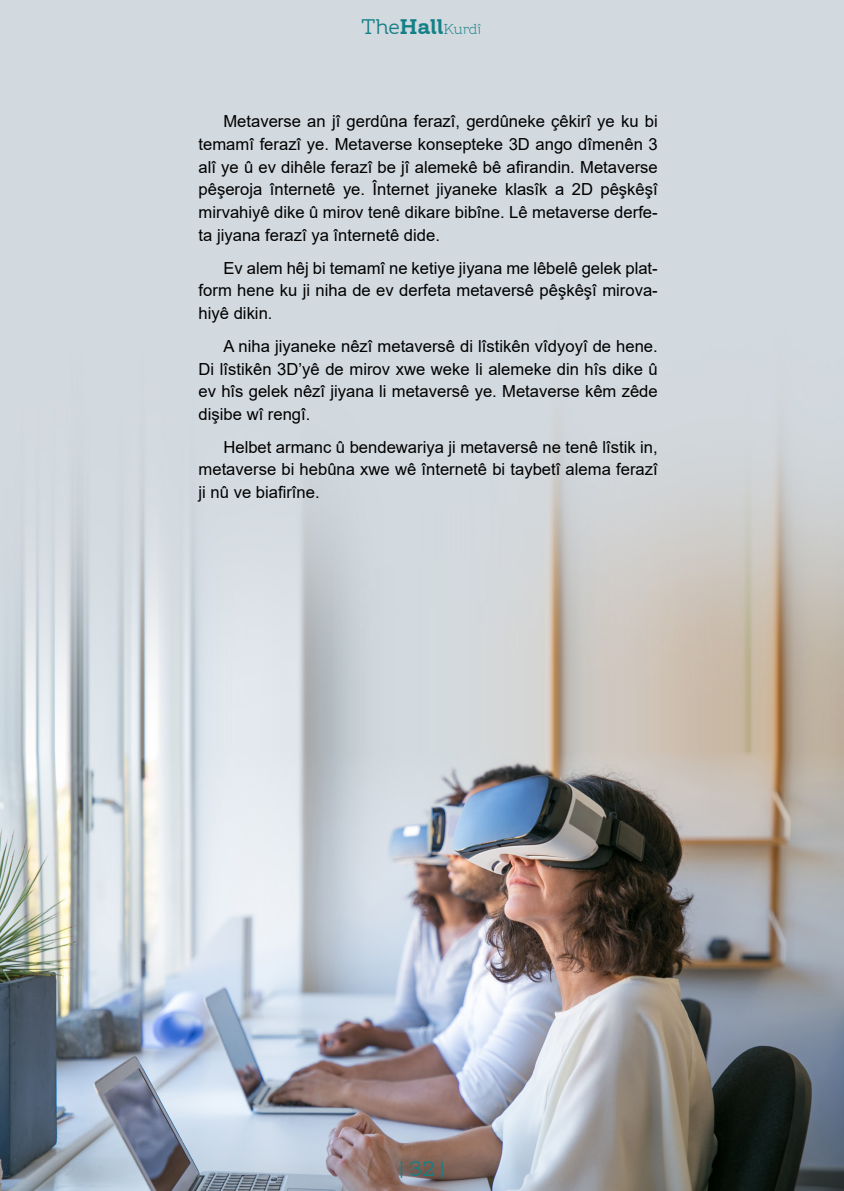
<style>
.page{position:relative;width:844px;height:1191px;background:#fff}
.page>*{position:absolute;margin:0;border:0;box-sizing:border-box;transform-origin:0 0}
.t1{font:21px "Amazing Slab";color:#138086}
.Paragraf{font:16.62px/22.8px "Arial";color:#000;text-align:justify}
.t2{font:300 14.35px "Amazing Slab";letter-spacing:-.015em;color:#138086}
.s1{font-weight:400;font-size:21px}
.s2{font-weight:700;font-size:21px}
</style>
<div class="page">
<img style="left:0;top:0;width:843px;height:1191px">
<p class="t2" style="left:361px;top:19px;width:121px"><span class="s1">The</span><span class="s2">Hall</span>Kurdî</p>
<p class="Paragraf" style="left:198px;top:110px;width:460px;text-indent:25px">Metaverse an jî gerdûna ferazî, gerdûneke çêkirî ye ku bi temamî ferazî ye. Metaverse konsepteke 3D ango dîmenên 3 alî ye û ev dihêle ferazî be jî alemekê bê afirandin. Metaverse pêşeroja înternetê ye. Înternet jiyaneke klasîk a 2D pêşkêşî mirvahiyê dike û mirov tenê dikare bibîne. Lê metaverse derfe&shy;ta jiyana ferazî ya înternetê dide.</p>
<p class="Paragraf" style="left:198px;top:256px;width:460px;text-indent:25px">Ev alem hêj bi temamî ne ketiye jiyana me lêbelê gelek plat&shy;form hene ku ji niha de ev derfeta metaversê pêşkêşî mirova&shy;hiyê dikin.</p>
<p class="Paragraf" style="left:198px;top:334px;width:460px;text-indent:25px">A niha jiyaneke nêzî metaversê di lîstikên vîdyoyî de hene.<br>Di lîstikên 3D’yê de mirov xwe weke li alemeke din hîs dike û ev hîs gelek nêzî jiyana li metaversê ye. Metaverse kêm zêde dişibe wî rengî.</p>
<p class="Paragraf" style="left:198px;top:435px;width:460px;text-indent:25px">Helbet armanc û bendewariya ji metaversê ne tenê lîstik in, metaverse bi hebûna xwe wê înternetê bi taybetî alema ferazî ji nû ve biafirîne.</p>
<p class="t1" style="left:399px;top:1153px;width:46px">| 32 |</p>
</div>
